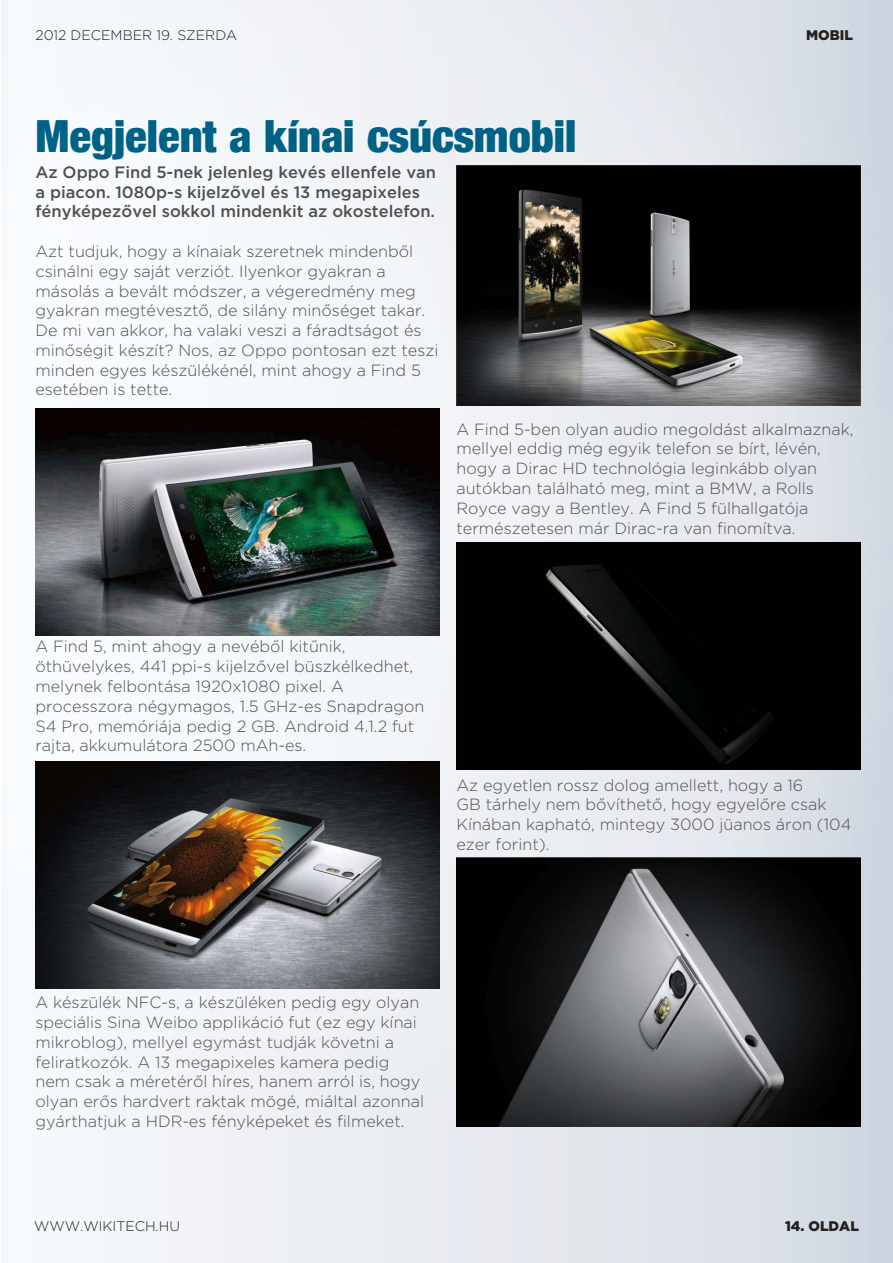
<style>
.page{position:relative;width:893px;height:1263px;background:#fff}
.page>*{position:absolute;margin:0;border:0;box-sizing:border-box;transform-origin:0 0}
.cimlap_hasab{font:44.4px "Harvest";color:#006186}
.text{font:500 16.5px/19.8px "Gotham";color:#524e4e}
.text-2{font:300 16.2px/19.8px "Gotham";color:#524e4e}
.text_datum{font:300 13.95px "Gotham";color:#231f20}
.text_www{font:300 13.95px "Gotham";color:#231f20}
.text_oldalszam{font:900 13.95px "Gotham";color:#231f20}
.text_tartalom{font:900 13.95px "Gotham";color:#231f20}
</style>
<div class="page">
<img style="left:1px;top:0;width:892px;height:1263px">
<img style="left:35px;top:408px;width:404px;height:227px">
<img style="left:35px;top:761px;width:404px;height:227px">
<img style="left:456px;top:166px;width:404px;height:239px">
<img style="left:456px;top:542px;width:404px;height:227px">
<img style="left:456px;top:857px;width:404px;height:270px">
<p class="text_datum" style="left:35px;top:27px;width:203px">2012 DECEMBER 19. SZERDA</p>
<p class="text_tartalom" style="left:806px;top:27px;width:48px">MOBIL</p>
<p class="cimlap_hasab" style="left:35px;top:111px;width:542px">Megjelent a kínai csúcsmobil</p>
<p class="text" style="left:35px;top:162px;width:402px">Az Oppo Find 5-nek jelenleg kevés ellenfele van a piacon. 1080p-s kijelzővel és 13 megapixeles fényképezővel sokkol mindenkit az okostelefon.</p>
<p class="text-2" style="left:35px;top:241px;width:404px">Azt tudjuk, hogy a kínaiak szeretnek mindenből csinálni egy saját verziót. Ilyenkor gyakran a másolás a bevált módszer, a végeredmény meg gyakran megtévesztő, de silány minőséget takar.<br>De mi van akkor, ha valaki veszi a fáradtságot és minőségit készít? Nos, az Oppo pontosan ezt teszi minden egyes készülékénél, mint ahogy a Find 5 esetében is tette.</p>
<p class="text-2" style="left:456px;top:419px;width:399px">A Find 5-ben olyan audio megoldást alkalmaznak, mellyel eddig még egyik telefon se bírt, lévén, hogy a Dirac HD technológia leginkább olyan autókban található meg, mint a BMW, a Rolls Royce vagy a Bentley. A Find 5 fülhallgatója természetesen már Dirac-ra van finomítva.</p>
<p class="text-2" style="left:35px;top:636px;width:390px">A Find 5, mint ahogy a nevéből kitűnik, öthüvelykes, 441 ppi-s kijelzővel büszkélkedhet, melynek felbontása 1920x1080 pixel. A processzora négymagos, 1.5 GHz-es Snapdragon S4 Pro, memóriája pedig 2 GB. Android 4.1.2 fut rajta, akkumulátora 2500 mAh-es.</p>
<p class="text-2" style="left:456px;top:775px;width:397px">Az egyetlen rossz dolog amellett, hogy a 16<br>GB tárhely nem bővíthető, hogy egyelőre csak Kínában kapható, mintegy 3000 jüanos áron (104 ezer forint).</p>
<p class="text-2" style="left:35px;top:992px;width:390px">A készülék NFC-s, a készüléken pedig egy olyan speciális Sina Weibo applikáció fut (ez egy kínai mikroblog), mellyel egymást tudják követni a feliratkozók. A 13 megapixeles kamera pedig nem csak a méretéről híres, hanem arról is, hogy olyan erős hardvert raktak mögé, miáltal azonnal gyárthatjuk a HDR-es fényképeket és filmeket.</p>
<p class="text_www" style="left:34px;top:1218px;width:148px">WWW.WIKITECH.HU</p>
<p class="text_oldalszam" style="left:785px;top:1217px;width:75px">14. OLDAL</p>
</div>
